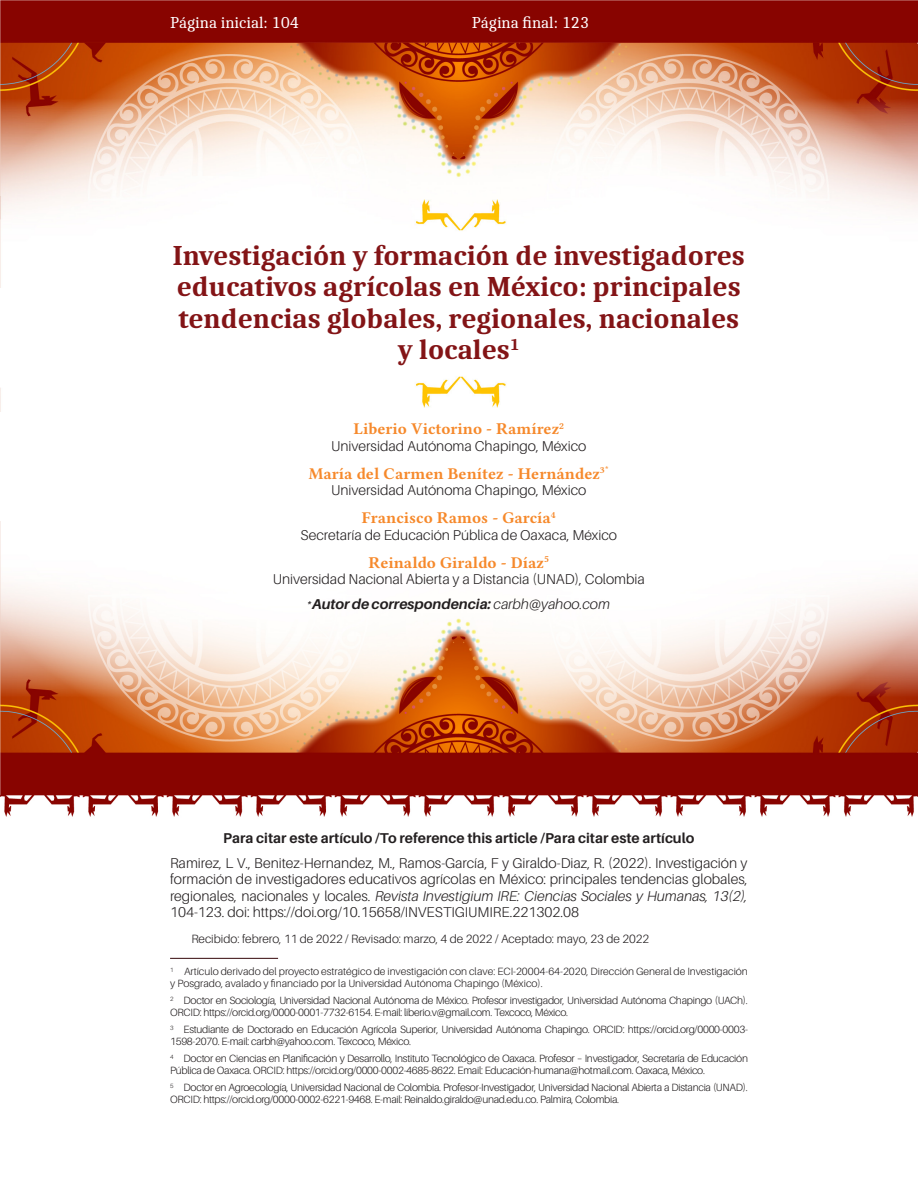
<style>
.page{position:relative;width:918px;height:1188px;background:#fff}
.page>*{position:absolute;margin:0;border:0;box-sizing:border-box;transform-origin:0 0}
.Título_Artículo{font:700 28.5px/31.5px "Caladea";color:#831416;text-align:center}
.Autores{font:16.5px "Lin Libertine OB";color:#f6892b}
.t1{font:16.5px "Caladea";color:#fff}
.Citas_Texto{font:300 14.25px/16.5px "Aileron";color:#231f20;text-align:justify}
.Autores-2{font:300 14.25px "Aileron";color:#231f20}
.Citas_Artículo{font:700 14.25px "Aileron";color:#231f20}
.Autores-3{font:italic 700 14.25px "Aileron";color:#231f20}
.Texto_Base_Sangría{font:300 12px "Aileron";color:#231f20}
.Pie_de_Página{font:300 10.5px/12px "Aileron";letter-spacing:-.025em;color:#231f20}
.Pie_de_Página-2{font:300 10.5px/12px "Aileron";color:#231f20}
.s1{font-weight:300}
.s2{font-style:italic}
</style>
<div class="page">
<img style="left:0;top:376px;width:506px;height:35px">
<img style="left:0;top:521px;width:918px;height:296px">
<img style="left:0;top:0;width:918px;height:287px">
<hr style="left:170px;top:958px;width:108px;height:1px;background:#34060a">
<img style="left:0;top:196px;width:918px;height:36px">
<p class="t1" style="left:170px;top:12px;width:130px">Página inicial: 104</p>
<p class="t1" style="left:472px;top:12px;width:119px">Página final: 123</p>
<p class="Título_Artículo" style="left:173px;top:239px;width:574px">Investigación y formación de investigadores educativos agrícolas en México: principales tendencias globales, regionales, nacionales y locales<sup>1</sup></p>
<p class="Autores" style="left:354px;top:417px;width:212px">Liberio Victorino - Ramírez<sup>2</sup></p>
<p class="Autores-2" style="left:331px;top:438px;width:257px">Universidad Autónoma Chapingo, México</p>
<p class="Autores" style="left:309px;top:462px;width:302px">María del Carmen Benítez - Hernández<sup>3*</sup></p>
<p class="Autores-2" style="left:331px;top:482px;width:257px">Universidad Autónoma Chapingo, México</p>
<p class="Autores" style="left:362px;top:506px;width:196px">Francisco Ramos - García<sup>4</sup></p>
<p class="Autores-2" style="left:301px;top:527px;width:318px">Secretaría de Educación Pública de Oaxaca, México</p>
<p class="Autores" style="left:369px;top:551px;width:182px">Reinaldo Giraldo - Díaz<sup>5</sup></p>
<p class="Autores-2" style="left:273px;top:571px;width:374px">Universidad Nacional Abierta y a Distancia (UNAD), Colombia</p>
<p class="Autores-3" style="left:308px;top:596px;width:304px"><sup>*</sup>Autor de correspondencia: <span class="s1">carbh@yahoo.com</span></p>
<p class="Citas_Artículo" style="left:223px;top:830px;width:473px">Para citar este artículo /To reference this article /Para citar este artículo</p>
<p class="Citas_Texto" style="left:170px;top:855px;width:579px">Ramirez, L V., Benitez-Hernandez, M., Ramos-García, F y Giraldo-Diaz, R. (2022). Investigación y formación de investigadores educativos agrícolas en México: principales tendencias globales, regionales, nacionales y locales. <span class="s2">Revista Investigium IRE: Ciencias Sociales y Humanas, 13(2), </span>104-123. doi: https://doi.org/10.15658/INVESTIGIUMIRE.221302.08</p>
<p class="Texto_Base_Sangría" style="left:191px;top:933px;width:459px">Recibido: febrero, 11 de 2022 / Revisado: marzo, 4 de 2022 / Aceptado: mayo, 23 de 2022</p>
<p class="Pie_de_Página-2" style="left:170px;top:966px;width:579px"><sup>1</sup> Artículo derivado del proyecto estratégico de investigación con clave: ECI-20004-64-2020, Dirección General de Investigación y Posgrado, avalado y financiado por la Universidad Autónoma Chapingo (México).</p>
<p class="Pie_de_Página" style="left:170px;top:995px;width:579px"><sup>2</sup> Doctor en Sociología, Universidad Nacional Autónoma de México. Profesor investigador, Universidad Autónoma Chapingo (UACh).<br>ORCID: https://orcid.org/0000-0001-7732-6154. E-mail: liberio.v@gmail.com. Texcoco, México.</p>
<p class="Pie_de_Página" style="left:170px;top:1024px;width:579px"><sup>3</sup> Estudiante de Doctorado en Educación Agrícola Superior, Universidad Autónoma Chapingo. ORCID: https://orcid.org/0000-0003-<br>1598-2070. E-mail: carbh@yahoo.com. Texcoco, México.</p>
<p class="Pie_de_Página" style="left:170px;top:1053px;width:579px"><sup>4</sup> Doctor en Ciencias en Planificación y Desarrollo, Instituto Tecnológico de Oaxaca. Profesor – Investigador, Secretaría de Educación<br>Pública de Oaxaca. ORCID: https://orcid.org/0000-0002-4685-8622. Email: Educación-humana@hotmail.com. Oaxaca, México.</p>
<p class="Pie_de_Página" style="left:170px;top:1082px;width:579px"><sup>5</sup> Doctor en Agroecología, Universidad Nacional de Colombia. Profesor-Investigador, Universidad Nacional Abierta a Distancia (UNAD).<br>ORCID: https://orcid.org/0000-0002-6221-9468. E-mail: Reinaldo.giraldo@unad.edu.co. Palmira, Colombia.</p>
</div>
